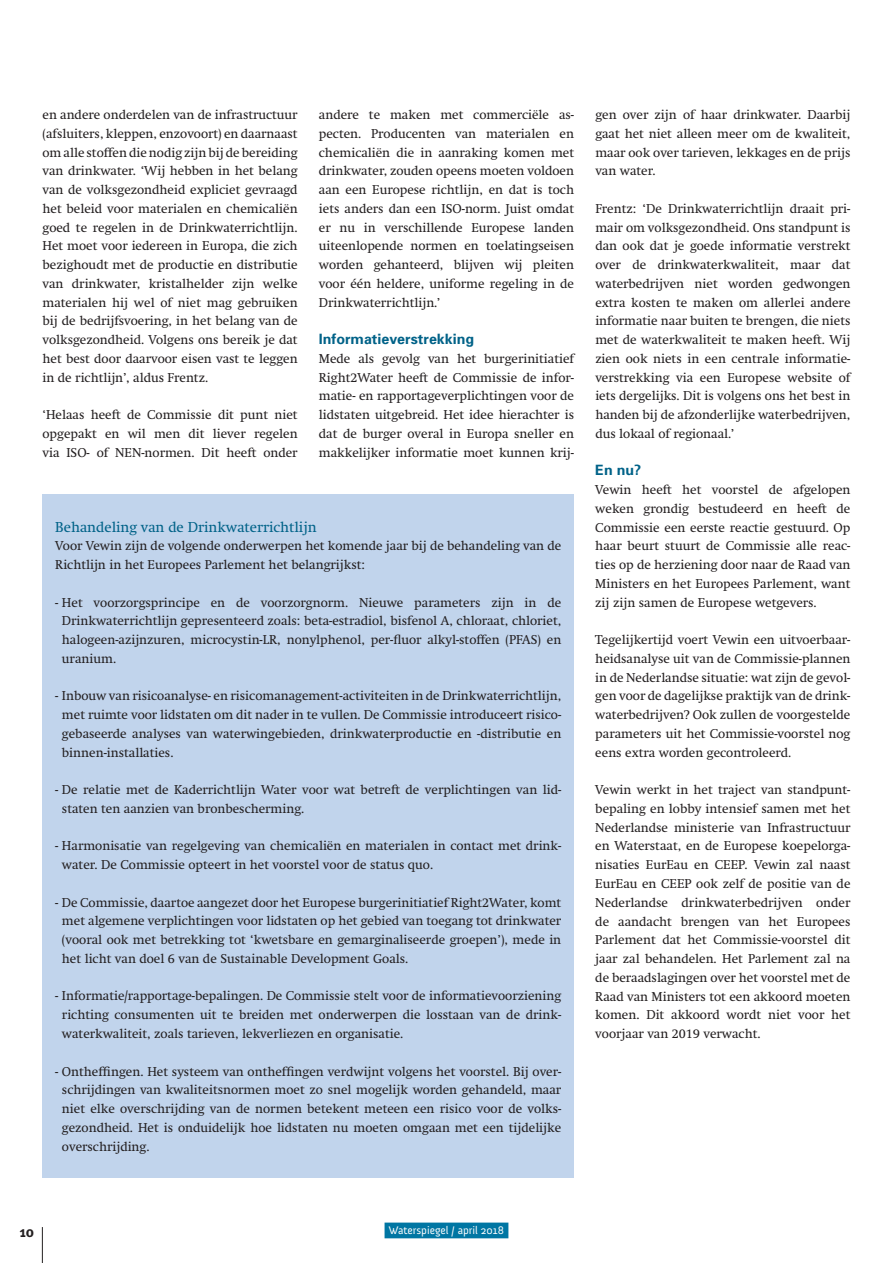
<style>
.page{position:relative;width:893px;height:1263px;background:#fff}
.page>*{position:absolute;margin:0;border:0;box-sizing:border-box;transform-origin:0 0}
.t1{font:700 15px "Meta Plus";color:#231f20}
.t2{font:14.25px "Swift";color:#006288}
.t3{font:700 14.25px "Univers";color:#006288}
.t4{font:12.75px/18.8px "Swift";color:#231f20;text-align:justify}
.t5{font:11.25px "Anivers";color:#fff}
</style>
<div class="page">
<hr style="left:42px;top:1227px;width:1px;height:36px;background:#231f20">
<div style="left:385px;top:1222px;width:123px;height:16px;background:#0076a3"></div>
<hr style="left:892px;top:0;width:1px;height:672px;background:#e2eff6">
<div style="left:43px;top:494px;width:531px;height:684px;background:#c1d4ec"></div>
<p class="t4" style="left:43px;top:105px;width:257px">en andere onderdelen van de infrastructuur (afsluiters, kleppen, enzovoort) en daarnaast om alle stoffen die nodig zijn bij de bereiding van drinkwater. ‘Wij hebben in het belang van de volksgezondheid expliciet gevraagd het beleid voor materialen en chemicaliën goed te regelen in de Drinkwaterrichtlijn.<br>Het moet voor iedereen in Europa, die zich bezighoudt met de productie en distributie van drinkwater, kristalhelder zijn welke materialen hij wel of niet mag gebruiken bij de bedrijfsvoering, in het belang van de volksgezondheid. Volgens ons bereik je dat het best door daarvoor eisen vast te leggen in de richtlijn’, aldus Frentz.</p>
<p class="t4" style="left:43px;top:405px;width:257px">‘Helaas heeft de Commissie dit punt niet opgepakt en wil men dit liever regelen via ISO- of NEN-normen. Dit heeft onder</p>
<p class="t4" style="left:319px;top:105px;width:257px">andere te maken met commerciële as&shy;pecten. Producenten van materialen en chemicaliën die in aanraking komen met drinkwater, zouden opeens moeten voldoen aan een Europese richtlijn, en dat is toch iets anders dan een ISO-norm. Juist omdat er nu in verschillende Europese landen uiteenlopende normen en toelatingseisen worden gehanteerd, blijven wij pleiten voor één heldere, uniforme regeling in de Drinkwaterrichtlijn.’</p>
<p class="t3" style="left:319px;top:330px;width:157px">Informatieverstrekking</p>
<p class="t4" style="left:319px;top:349px;width:257px">Mede als gevolg van het burgerinitiatief Right2Water heeft de Commissie de infor&shy;matie- en rapportageverplichtingen voor de lidstaten uitgebreid. Het idee hierachter is dat de burger overal in Europa sneller en makkelijker informatie moet kunnen krij-</p>
<p class="t2" style="left:55px;top:518px;width:263px">Behandeling van de Drinkwaterrichtlijn</p>
<p class="t4" style="left:55px;top:537px;width:507px">Voor Vewin zijn de volgende onderwerpen het komende jaar bij de behandeling van de<br>Richtlijn in het Europees Parlement het belangrijkst:</p>
<p class="t4" style="left:62px;top:593px;width:501px;text-indent:-7px">- Het voorzorgsprincipe en de voorzorgnorm. Nieuwe parameters zijn in de Drinkwaterrichtlijn gepresenteerd zoals: beta-estradiol, bisfenol A, chloraat, chloriet, halogeen-azijnzuren, microcystin-LR, nonylphenol, per-fluor alkyl-stoffen (PFAS) en uranium.</p>
<p class="t4" style="left:62px;top:687px;width:501px;text-indent:-7px">- Inbouw van risicoanalyse- en risicomanagement-activiteiten in de Drinkwaterrichtlijn, met ruimte voor lidstaten om dit nader in te vullen. De Commissie introduceert risico&shy;gebaseerde analyses van waterwingebieden, drinkwaterproductie en -distributie en binnen-installaties.</p>
<p class="t4" style="left:62px;top:780px;width:501px;text-indent:-7px">- De relatie met de Kaderrichtlijn Water voor wat betreft de verplichtingen van lid&shy;staten ten aanzien van bronbescherming.</p>
<p class="t4" style="left:62px;top:837px;width:501px;text-indent:-7px">- Harmonisatie van regelgeving van chemicaliën en materialen in contact met drink&shy;water. De Commissie opteert in het voorstel voor de status quo.</p>
<p class="t4" style="left:62px;top:893px;width:501px;text-indent:-7px">- De Commissie, daartoe aangezet door het Europese burgerinitiatief Right2Water, komt met algemene verplichtingen voor lidstaten op het gebied van toegang tot drinkwater (vooral ook met betrekking tot ‘kwetsbare en gemarginaliseerde groepen’), mede in het licht van doel 6 van de Sustainable Development Goals.</p>
<p class="t4" style="left:62px;top:987px;width:501px;text-indent:-7px">- Informatie/rapportage-bepalingen. De Commissie stelt voor de informatievoorziening richting consumenten uit te breiden met onderwerpen die losstaan van de drink&shy;waterkwaliteit, zoals tarieven, lekverliezen en organisatie.</p>
<p class="t4" style="left:62px;top:1062px;width:501px;text-indent:-7px">- Ontheffingen. Het systeem van ontheffingen verdwijnt volgens het voorstel. Bij over&shy;schrijdingen van kwaliteitsnormen moet zo snel mogelijk worden gehandeld, maar niet elke overschrijding van de normen betekent meteen een risico voor de volks&shy;gezondheid. Het is onduidelijk hoe lidstaten nu moeten omgaan met een tijdelijke overschrijding.</p>
<p class="t4" style="left:595px;top:105px;width:257px">gen over zijn of haar drinkwater. Daarbij gaat het niet alleen meer om de kwaliteit, maar ook over tarieven, lekkages en de prijs van water.</p>
<p class="t4" style="left:595px;top:199px;width:257px">Frentz: ‘De Drinkwaterrichtlijn draait pri&shy;mair om volksgezondheid. Ons standpunt is dan ook dat je goede informatie verstrekt over de drinkwaterkwaliteit, maar dat waterbedrijven niet worden gedwongen extra kosten te maken om allerlei andere informatie naar buiten te brengen, die niets met de waterkwaliteit te maken heeft. Wij zien ook niets in een centrale informatie&shy;verstrekking via een Europese website of iets dergelijks. Dit is volgens ons het best in handen bij de afzonderlijke waterbedrijven, dus lokaal of regionaal.’</p>
<p class="t3" style="left:595px;top:461px;width:47px">En nu?</p>
<p class="t4" style="left:595px;top:480px;width:257px">Vewin heeft het voorstel de afgelopen weken grondig bestudeerd en heeft de Commissie een eerste reactie gestuurd. Op haar beurt stuurt de Commissie alle reac&shy;ties op de herziening door naar de Raad van Ministers en het Europees Parlement, want zij zijn samen de Europese wetgevers.</p>
<p class="t4" style="left:595px;top:630px;width:257px">Tegelijkertijd voert Vewin een uitvoerbaar&shy;heidsanalyse uit van de Commissie-plannen in de Nederlandse situatie: wat zijn de gevol&shy;gen voor de dagelijkse praktijk van de drink&shy;waterbedrijven? Ook zullen de voorgestelde parameters uit het Commissie-voorstel nog eens extra worden gecontroleerd.</p>
<p class="t4" style="left:595px;top:780px;width:257px">Vewin werkt in het traject van standpunt&shy;bepaling en lobby intensief samen met het Nederlandse ministerie van Infrastructuur en Waterstaat, en de Europese koepelorga&shy;nisaties EurEau en CEEP. Vewin zal naast EurEau en CEEP ook zelf de positie van de Nederlandse drinkwaterbedrijven onder de aandacht brengen van het Europees Parlement dat het Commissie-voorstel dit jaar zal behandelen. Het Parlement zal na de beraadslagingen over het voorstel met de Raad van Ministers tot een akkoord moeten komen. Dit akkoord wordt niet voor het voorjaar van 2019 verwacht.</p>
<p class="t1" style="left:20px;top:1223px;width:16px">10</p>
<p class="t5" style="left:389px;top:1224px;width:117px">Waterspiegel / april 2018</p>
</div>
